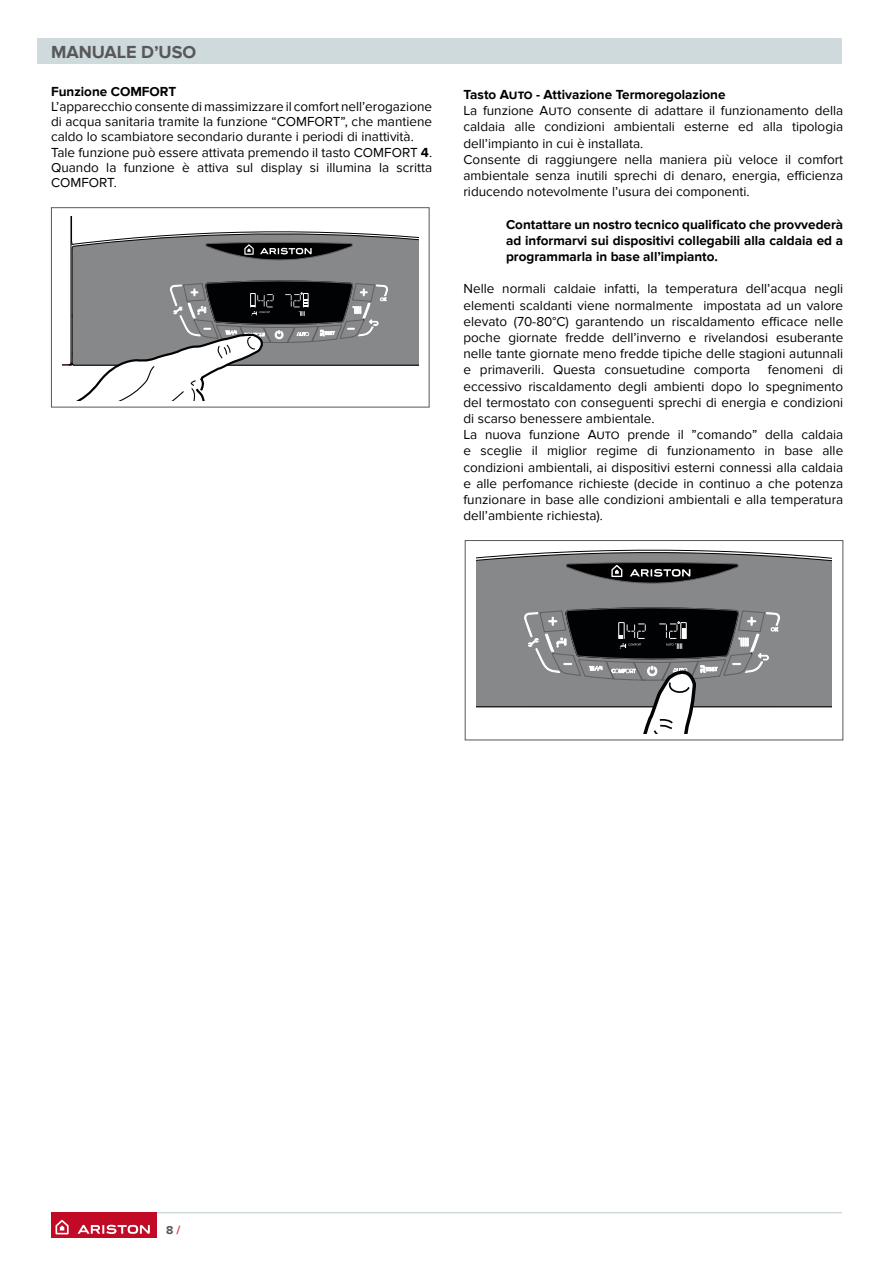
<style>
.page{position:relative;width:893px;height:1263px;background:#fff}
.page>*{position:absolute;margin:0;border:0;box-sizing:border-box;transform-origin:0 0}
.t1{font:700 18px "Proxima Nova";color:#58585a}
.t2{font:13.5px/16.2px "Proxima Nova";color:#000}
.t3{font:700 13.5px/16.2px "Proxima Nova";color:#000;text-align:justify}
.t4{font:700 12px "Proxima Nova";color:#58585a}
.s1{font-weight:700}
.s2{color:#d43345}
</style>
<div class="page">
<hr style="left:51px;top:1212px;width:791px;height:1px;background:#cfdadc">
<div style="left:51px;top:1212px;width:106px;height:26px;background:#c20a26"></div>
<svg style="left:56px;top:1220px;width:13px;height:14px"></svg>
<svg style="left:77px;top:1225px;width:73px;height:9px"></svg>
<div style="left:38px;top:38px;width:804px;height:26px;background:#cfdadc"></div>
<div style="left:51px;top:207px;width:378px;height:200px;border:1px solid #58585a"></div>
<div style="left:73px;top:260px;width:345px;height:105px;background:#87888a"></div>
<hr style="left:74px;top:365px;width:344px;height:1px;background:#000">
<hr style="left:72px;top:248px;width:1px;height:67px;background:#000">
<hr style="left:71px;top:216px;width:1px;height:147px;background:#000">
<svg style="left:71px;top:216px;width:347px;height:44px"></svg>
<svg style="left:63px;top:281px;width:325px;height:119px"></svg>
<div style="left:465px;top:540px;width:378px;height:200px;border:1px solid #58585a"></div>
<div style="left:476px;top:584px;width:356px;height:122px;background:#87888a"></div>
<hr style="left:476px;top:706px;width:356px;height:1px;background:#000">
<svg style="left:476px;top:549px;width:356px;height:35px;background:#7a7a7c"></svg>
<svg style="left:524px;top:607px;width:271px;height:126px"></svg>
<h1 class="t1" style="left:51px;top:42px;width:147px">MANUALE D’USO</h1>
<p class="t3" style="left:51px;top:83px;width:127px">Funzione COMFORT</p>
<p class="t2" style="left:51px;top:99px;width:383px;line-height:15.3px">L’apparecchio consente di massimizzare il comfort nell’erogazione di acqua sanitaria tramite la funzione “COMFORT”, che mantiene caldo lo scambiatore secondario durante i periodi di inattività.<br>Tale funzione può essere attivata premendo il tasto COMFORT <span class="s1">4</span>.<br>Quando la funzione è attiva sul display si illumina la scritta COMFORT.</p>
<p class="t3" style="left:463px;top:87px;width:263px">Tasto Auto - Attivazione Termoregolazione</p>
<p class="t2" style="left:463px;top:103px;width:381px">La funzione Auto consente di adattare il funzionamento della caldaia alle condizioni ambientali esterne ed alla tipologia dell’impianto in cui è installata.<br>Consente di raggiungere nella maniera più veloce il comfort ambientale senza inutili sprechi di denaro, energia, efficienza riducendo notevolmente l’usura dei componenti.</p>
<p class="t3" style="left:506px;top:216px;width:339px">Contattare un nostro tecnico qualificato che provvederà ad informarvi sui dispositivi collegabili alla caldaia ed a programmarla in base all’impianto.</p>
<p class="t2" style="left:463px;top:281px;width:381px;text-align:justify">Nelle normali caldaie infatti, la temperatura dell’acqua negli elementi scaldanti viene normalmente impostata ad un valore elevato (70-80°C) garantendo un riscaldamento efficace nelle poche giornate fredde dell’inverno e rivelandosi esuberante nelle tante giornate meno fredde tipiche delle stagioni autunnali e primaverili. Questa consuetudine comporta</p>
<p class="t2" style="left:463px;top:362px;width:381px;text-indent:304px">fenomeni di eccessivo riscaldamento degli ambienti dopo lo spegnimento del termostato con conseguenti sprechi di energia e condizioni di scarso benessere ambientale.<br>La nuova funzione Auto prende il ”comando” della caldaia e sceglie il miglior regime di funzionamento in base alle condizioni ambientali, ai dispositivi esterni connessi alla caldaia e alle perfomance richieste (decide in continuo a che potenza funzionare in base alle condizioni ambientali e alla temperatura dell’ambiente richiesta).</p>
<p class="t4" style="left:166px;top:1223px;width:16px">8 <span class="s2">/</span></p>
</div>
